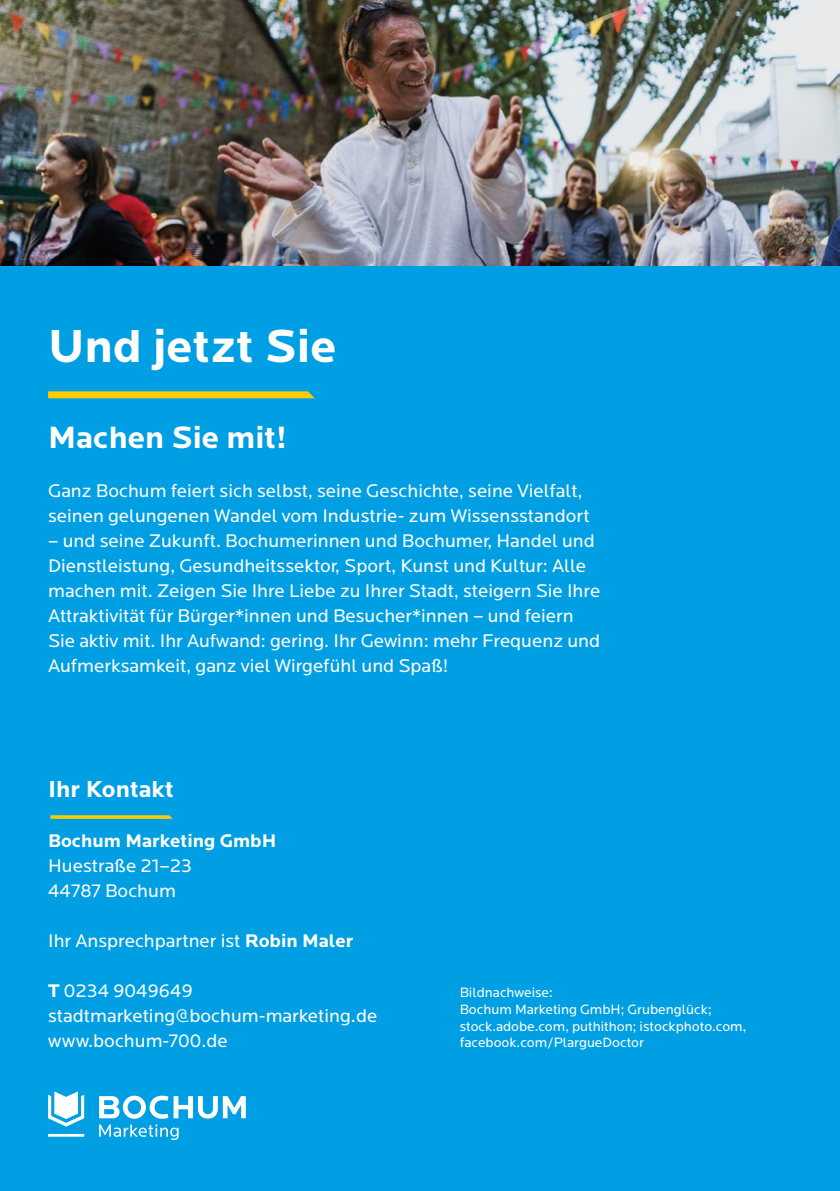
<style>
.page{position:relative;width:840px;height:1191px;background:#fff}
.page>*{position:absolute;margin:0;border:0;box-sizing:border-box;transform-origin:0 0}
.t1{font:700 48px "Locator";color:#fff}
.t2{font:700 32px "Locator";color:#fff}
.t3{font:700 24px "Locator";color:#fff}
.t4{font:19px/25px "Locator";color:#fff}
.t5{font:700 19px "Locator";color:#fff}
.t6{font:14px/16.8px "Locator";color:#fff}
.s1{font-weight:700}
</style>
<div class="page">
<hr style="left:839px;top:595px;width:1px;height:499px;background:#009fe3">
<div style="left:0;top:265px;width:839px;height:926px;background:#009fe3"></div>
<svg style="left:48px;top:391px;width:267px;height:7px;background:#eec80e"></svg>
<svg style="left:50px;top:815px;width:123px;height:4px"></svg>
<img style="left:0;top:0;width:839px;height:265px">
<svg style="left:48px;top:1091px;width:198px;height:49px"></svg>
<h1 class="t1" style="left:48px;top:319px;width:290px">Und jetzt Sie</h1>
<h2 class="t2" style="left:48px;top:419px;width:240px">Machen Sie mit!</h2>
<p class="t4" style="left:48px;top:479px;width:542px">Ganz Bochum feiert sich selbst, seine Geschichte, seine Vielfalt, seinen gelungenen Wandel vom Industrie- zum Wissensstandort</p>
<p class="t4" style="left:48px;top:529px;width:553px">– und seine Zukunft. Bochumerinnen und Bochumer, Handel und Dienstleistung, Gesundheitssektor, Sport, Kunst und Kultur: Alle machen mit. Zeigen Sie Ihre Liebe zu Ihrer Stadt, steigern Sie Ihre Attraktivität für Bürger*innen und Besucher*innen – und feiern Sie aktiv mit. Ihr Aufwand: gering. Ihr Gewinn: mehr Frequenz und Aufmerksamkeit, ganz viel Wirgefühl und Spaß!</p>
<p class="t3" style="left:48px;top:775px;width:127px">Ihr Kontakt</p>
<p class="t5" style="left:48px;top:830px;width:229px">Bochum Marketing GmbH</p>
<p class="t4" style="left:48px;top:854px;width:145px">Huestraße 21–23<br>44787 Bochum</p>
<p class="t4" style="left:48px;top:929px;width:306px">Ihr Ansprechpartner ist <span class="s1">Robin Maler</span></p>
<p class="t4" style="left:48px;top:979px;width:330px"><span class="s1">T</span> 0234 9049649 stadtmarketing@bochum-marketing.de www.bochum-700.de</p>
<p class="t6" style="left:459px;top:984px;width:288px">Bildnachweise:<br>Bochum Marketing GmbH; Grubenglück; stock.adobe.com, puthithon; istockphoto.com, facebook.com/PlargueDoctor</p>
</div>
